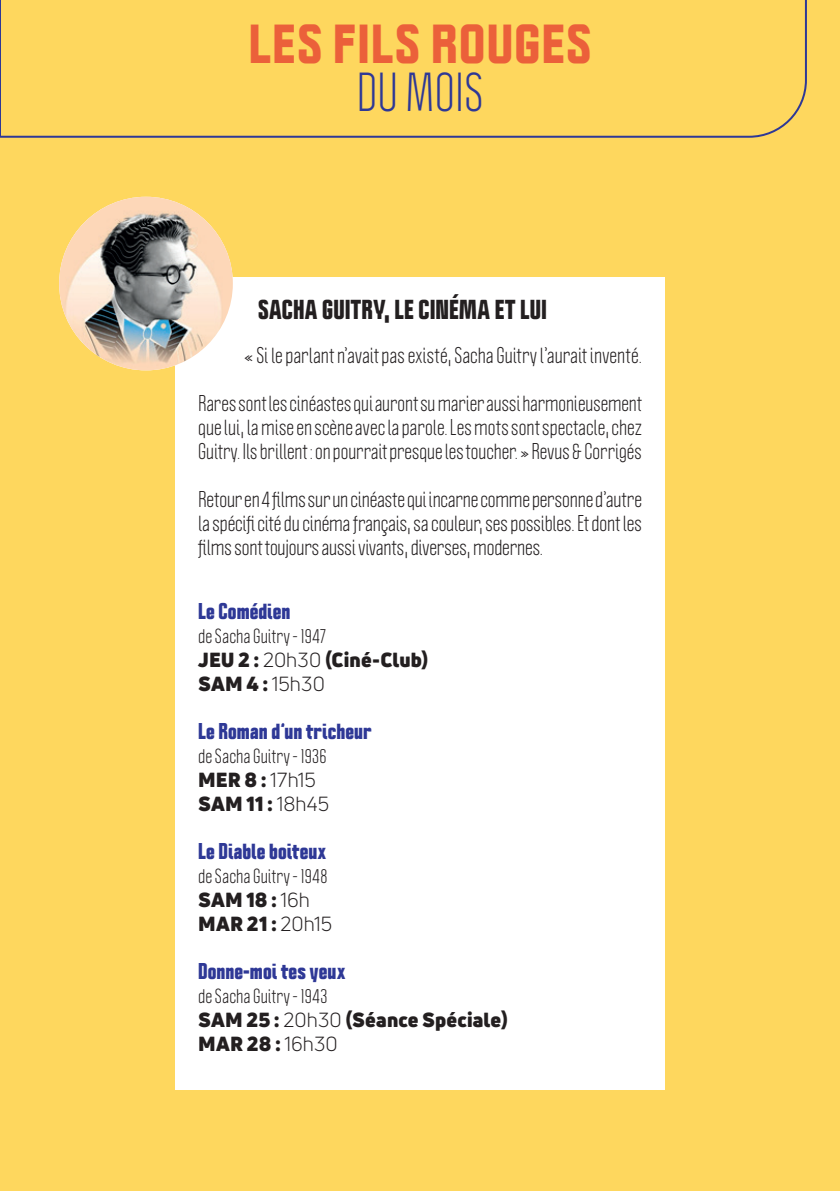
<style>
.page{position:relative;width:840px;height:1191px;background:#fff}
.page>*{position:absolute;margin:0;border:0;box-sizing:border-box;transform-origin:0 0}
.t1{font:900 48px "Politica";letter-spacing:.02em;color:#eb603a}
.t2{font:48px "Politica";letter-spacing:.005em;color:#2e3896}
.t3{font:900 condensed 24px "Politica";letter-spacing:.01em;color:#231f20}
.t4{font:20px/24px "Politica";letter-spacing:.01em;color:#231f20;text-align:justify}
.t5{font:900 20px/24px "Uni Neue";letter-spacing:.01em;color:#231f20}
.t6{font:900 condensed 20px "Politica";letter-spacing:.005em;color:#2e3896}
.t7{font:18px "Politica";letter-spacing:.02em;color:#231f20}
.s1{font-weight:400}
</style>
<div class="page">
<div style="left:0;top:0;width:839px;height:1191px;background:#fed75e"></div>
<div style="left:0;top:0;width:807px;height:139px;background:#fed75e"></div>
<div style="left:175px;top:277px;width:489px;height:812px;background:#fff"></div>
<img style="left:59px;top:197px;width:174px;height:173px;border-radius:87px">
<h1 class="t1" style="left:248px;top:7px;width:345px">LES FILS ROUGES</h1>
<h1 class="t2" style="left:356px;top:62px;width:129px">DU MOIS</h1>
<p class="t3" style="left:258px;top:291px;width:290px">SACHA GUITRY, LE CINÉMA ET LUI</p>
<p class="t4" style="left:244px;top:343px;width:399px">« Si le parlant n’avait pas existé, Sacha Guitry l’aurait inventé.</p>
<p class="t4" style="left:198px;top:391px;width:445px">Rares sont les cinéastes qui auront su marier aussi harmonieusement que lui, la mise en scène avec la parole. Les mots sont spectacle, chez Guitry. Ils brillent : on pourrait presque les toucher. » Revus &amp; Corrigés</p>
<p class="t4" style="left:198px;top:487px;width:445px">Retour en 4 films sur un cinéaste qui incarne comme personne d’autre la spécifi cité du cinéma français, sa couleur, ses possibles. Et dont les films sont toujours aussi vivants, diverses, modernes.</p>
<p class="t6" style="left:198px;top:595px;width:94px">Le Comédien</p>
<p class="t7" style="left:198px;top:624px;width:129px">de Sacha Guitry - 1947</p>
<p class="t5" style="left:198px;top:647px;width:231px">JEU 2 : <span class="s1">20h30</span> (Ciné-Club)<br>SAM 4 : <span class="s1">15h30</span></p>
<p class="t6" style="left:198px;top:715px;width:175px">Le Roman d’un tricheur</p>
<p class="t7" style="left:198px;top:744px;width:130px">de Sacha Guitry - 1936</p>
<p class="t5" style="left:198px;top:767px;width:132px">MER 8 : <span class="s1">17h15<br></span>SAM 11 : <span class="s1">18h45</span></p>
<p class="t6" style="left:198px;top:835px;width:130px">Le Diable boiteux</p>
<p class="t7" style="left:198px;top:864px;width:131px">de Sacha Guitry - 1948</p>
<p class="t5" style="left:198px;top:887px;width:135px">SAM 18 : <span class="s1">16h<br></span>MAR 21 : <span class="s1">20h15</span></p>
<p class="t6" style="left:198px;top:955px;width:149px">Donne-moi tes yeux</p>
<p class="t7" style="left:198px;top:984px;width:131px">de Sacha Guitry - 1943</p>
<p class="t5" style="left:198px;top:1007px;width:311px">SAM 25 : <span class="s1">20h30</span> (Séance Spéciale)<br>MAR 28 : <span class="s1">16h30</span></p>
</div>
